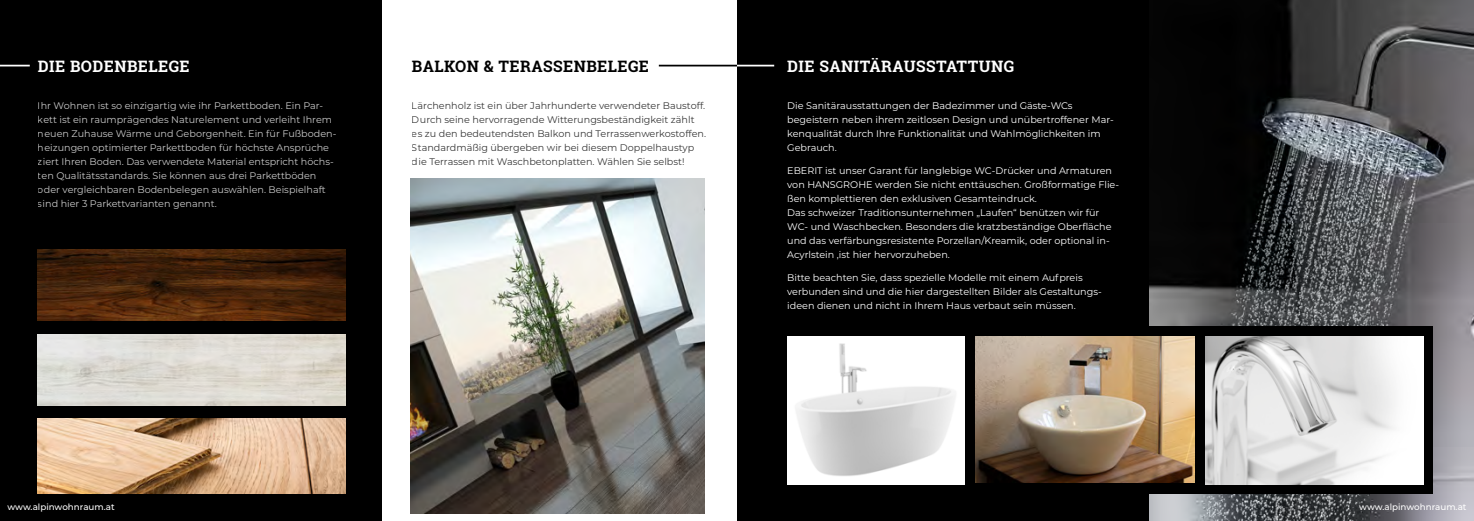
<style>
.page{position:relative;width:1474px;height:521px;background:#fff}
.page>*{position:absolute;margin:0;border:0;box-sizing:border-box;transform-origin:0 0}
.t1{font:700 15.75px "Roboto Slab";letter-spacing:.03em;color:#fff}
.t2{font:700 15.75px "Roboto Slab";letter-spacing:.03em;color:#000}
.t3{font:9.62px/14px "Montserrat";color:#fff}
.t4{font:9.62px/14px "Montserrat";color:#000}
.t5{font:500 8.75px "Montserrat";color:#fff}
</style>
<div class="page">
<div style="left:0;top:0;width:381px;height:521px;background:#000"></div>
<img style="left:1148px;top:0;width:325px;height:521px">
<div style="left:737px;top:0;width:411px;height:521px;background:#000"></div>
<div style="left:773px;top:326px;width:659px;height:168px;background:#000"></div>
<img style="left:410px;top:179px;width:294px;height:334px">
<img style="left:38px;top:249px;width:308px;height:71px">
<img style="left:38px;top:334px;width:308px;height:71px">
<img style="left:38px;top:419px;width:308px;height:75px">
<img style="left:787px;top:336px;width:177px;height:148px">
<img style="left:1205px;top:336px;width:218px;height:148px">
<img style="left:975px;top:336px;width:219px;height:146px">
<hr style="left:737px;top:65px;width:37px;height:1px;background:#fff">
<hr style="left:0;top:65px;width:30px;height:1px;background:#fff">
<hr style="left:659px;top:65px;width:78px;height:1px;background:#000">
<h1 class="t1" style="left:38px;top:56px;width:153px">DIE BODENBELEGE</h1>
<h1 class="t2" style="left:412px;top:56px;width:238px">BALKON &amp; TERASSENBELEGE</h1>
<h1 class="t1" style="left:787px;top:56px;width:228px">DIE SANITÄRAUSSTATTUNG</h1>
<p class="t3" style="left:38px;top:98px;width:300px">Ihr Wohnen ist so einzigartig wie ihr Parkettboden. Ein Par&shy;kett ist ein raumprägendes Naturelement und verleiht Ihrem neuen Zuhause Wärme und Geborgenheit. Ein für Fußboden&shy;heizungen optimierter Parkettboden für höchste Ansprüche ziert Ihren Boden. Das verwendete Material entspricht höchs&shy;ten Qualitätsstandards. Sie können aus drei Parkettböden oder vergleichbaren Bodenbelegen auswählen. Beispielhaft sind hier 3 Parkettvarianten genannt.</p>
<p class="t4" style="left:412px;top:98px;width:296px">Lärchenholz ist ein über Jahrhunderte verwendeter Baustoff.<br>Durch seine hervorragende Witterungsbeständigkeit zählt es zu den bedeutendsten Balkon und Terrassenwerkostoffen.<br>Standardmäßig übergeben wir bei diesem Doppelhaustyp die Terrassen mit Waschbetonplatten. Wählen Sie selbst!</p>
<p class="t3" style="left:787px;top:98px;width:328px">Die Sanitärausstattungen der Badezimmer und Gäste-WCs begeistern neben ihrem zeitlosen Design und unübertroffener Mar&shy;kenqualität durch Ihre Funktionalität und Wahlmöglichkeiten im Gebrauch.</p>
<p class="t3" style="left:787px;top:163px;width:333px">EBERIT ist unser Garant für langlebige WC-Drücker und Armaturen von HANSGROHE werden Sie nicht enttäuschen. Großformatige Flie&shy;ßen komplettieren den exklusiven Gesamteindruck.<br>Das schweizer Traditionsunternehmen „Laufen“ benützen wir für WC- und Waschbecken. Besonders die kratzbeständige Oberfläche und das verfärbungsresistente Porzellan/Kreamik, oder optional in-Acyrlstein ,ist hier hervorzuheben.</p>
<p class="t3" style="left:787px;top:270px;width:316px">Bitte beachten Sie, dass spezielle Modelle mit einem Aufpreis verbunden sind und die hier dargestellten Bilder als Gestaltungs&shy;ideen dienen und nicht in Ihrem Haus verbaut sein müssen.</p>
<p class="t5" style="left:7px;top:501px;width:109px">www.alpinwohnraum.at</p>
<p class="t5" style="left:1359px;top:501px;width:109px">www.alpinwohnraum.at</p>
</div>
